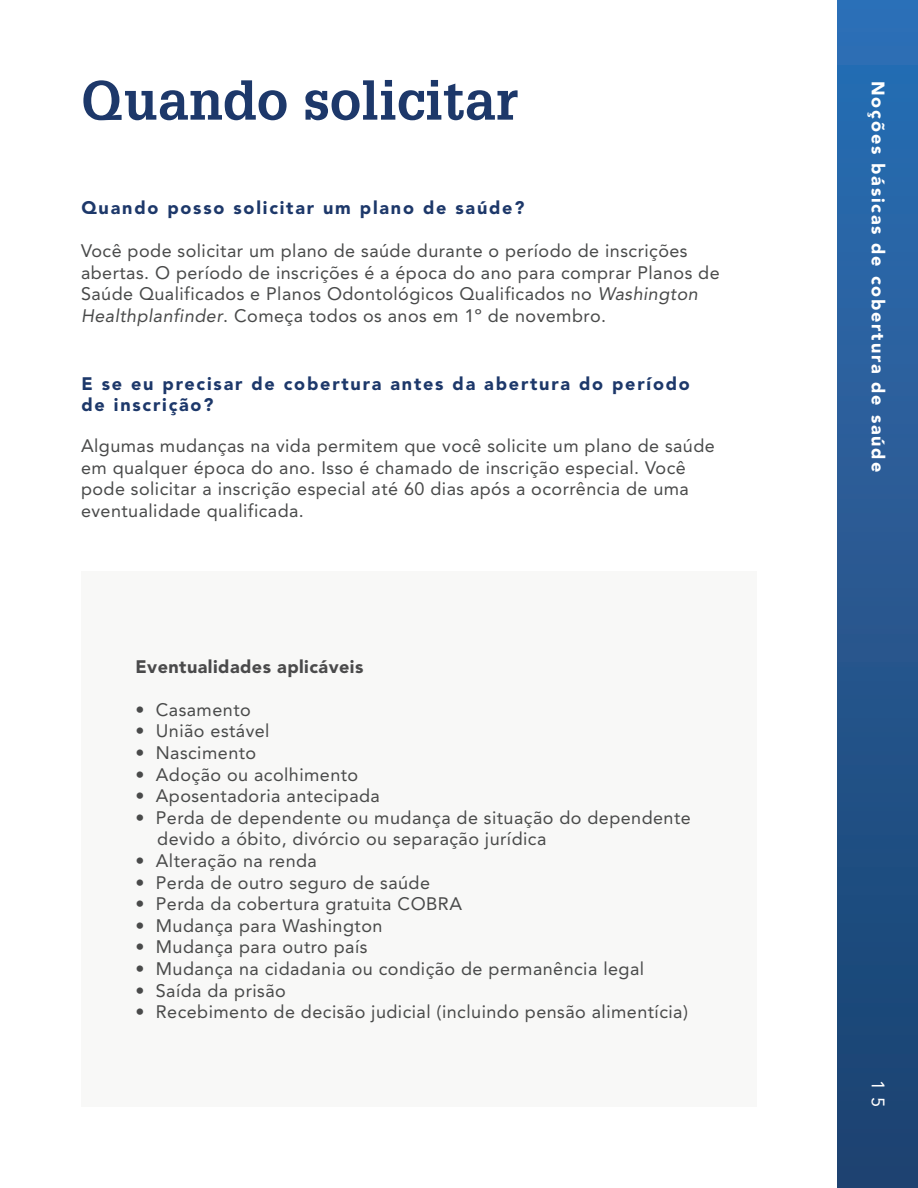
<style>
.page{position:relative;width:918px;height:1188px;background:#fff}
.page>*{position:absolute;margin:0;border:0;box-sizing:border-box;transform-origin:0 0}
.t1{font:700 54px "Glypha LT Std";color:#1d386a}
.t2{font:18px/21.6px "Avenir LT Std";letter-spacing:.025em;color:#494a4a}
.t3{font:900 18px/21.6px "Avenir LT Std";letter-spacing:.1em;color:#1d386a}
.t4{font:900 18px "Avenir LT Std";letter-spacing:.1em;color:#fff}
.t5{font:900 18px "Avenir LT Std";letter-spacing:.025em;color:#4a4a4b}
.t6{font:18px "Avenir LT Std";color:#fff}
.s1{font-style:italic}
</style>
<div class="page">
<div style="left:837px;top:0;width:81px;height:1188px;background:linear-gradient(to bottom,#2d6fb5,#1c416e)"></div>
<div style="left:81px;top:571px;width:675px;height:535px;background:#f8f8f7"></div>
<p class="t1" style="left:81px;top:67px;width:438px">Quando solicitar</p>
<p class="t3" style="left:81px;top:197px;width:444px">Quando posso solicitar um plano de saúde?</p>
<p class="t2" style="left:81px;top:240px;width:640px">Você pode solicitar um plano de saúde durante o período de inscrições abertas. O período de inscrições é a época do ano para comprar Planos de Saúde Qualificados e Planos Odontológicos Qualificados no <span class="s1">Washington Healthplanfinder</span>. Começa todos os anos em 1º de novembro.</p>
<p class="t3" style="left:81px;top:372px;width:610px">E se eu precisar de cobertura antes da abertura do período de inscrição?</p>
<p class="t2" style="left:81px;top:435px;width:635px">Algumas mudanças na vida permitem que você solicite um plano de saúde em qualquer época do ano. Isso é chamado de inscrição especial. Você pode solicitar a inscrição especial até 60 dias após a ocorrência de uma eventualidade qualificada.</p>
<p class="t5" style="left:135px;top:656px;width:229px">Eventualidades aplicáveis</p>
<p class="t2" style="left:135px;top:699px;width:117px">• Casamento</p>
<p class="t2" style="left:135px;top:720px;width:136px">• União estável</p>
<p class="t2" style="left:135px;top:742px;width:122px">• Nascimento</p>
<p class="t2" style="left:135px;top:764px;width:224px">• Adoção ou acolhimento</p>
<p class="t2" style="left:135px;top:785px;width:246px">• Aposentadoria antecipada</p>
<p class="t2" style="left:135px;top:807px;width:557px">• Perda de dependente ou mudança de situação do dependente</p>
<p class="t2" style="left:157px;top:828px;width:391px">devido a óbito, divórcio ou separação jurídica</p>
<p class="t2" style="left:135px;top:850px;width:183px">• Alteração na renda</p>
<p class="t2" style="left:135px;top:872px;width:296px">• Perda de outro seguro de saúde</p>
<p class="t2" style="left:135px;top:893px;width:328px">• Perda da cobertura gratuita COBRA</p>
<p class="t2" style="left:135px;top:915px;width:249px">• Mudança para Washington</p>
<p class="t2" style="left:135px;top:936px;width:234px">• Mudança para outro país</p>
<p class="t2" style="left:135px;top:958px;width:510px">• Mudança na cidadania ou condição de permanência legal</p>
<p class="t2" style="left:135px;top:980px;width:152px">• Saída da prisão</p>
<p class="t2" style="left:135px;top:1001px;width:554px">• Recebimento de decisão judicial (incluindo pensão alimentícia)</p>
<p class="t4" style="left:889px;top:81px;width:392px;rotate:90deg">Noções básicas de cobertura de saúde</p>
<p class="t6" style="left:889px;top:1080px;width:29px;rotate:90deg">1 5</p>
</div>
